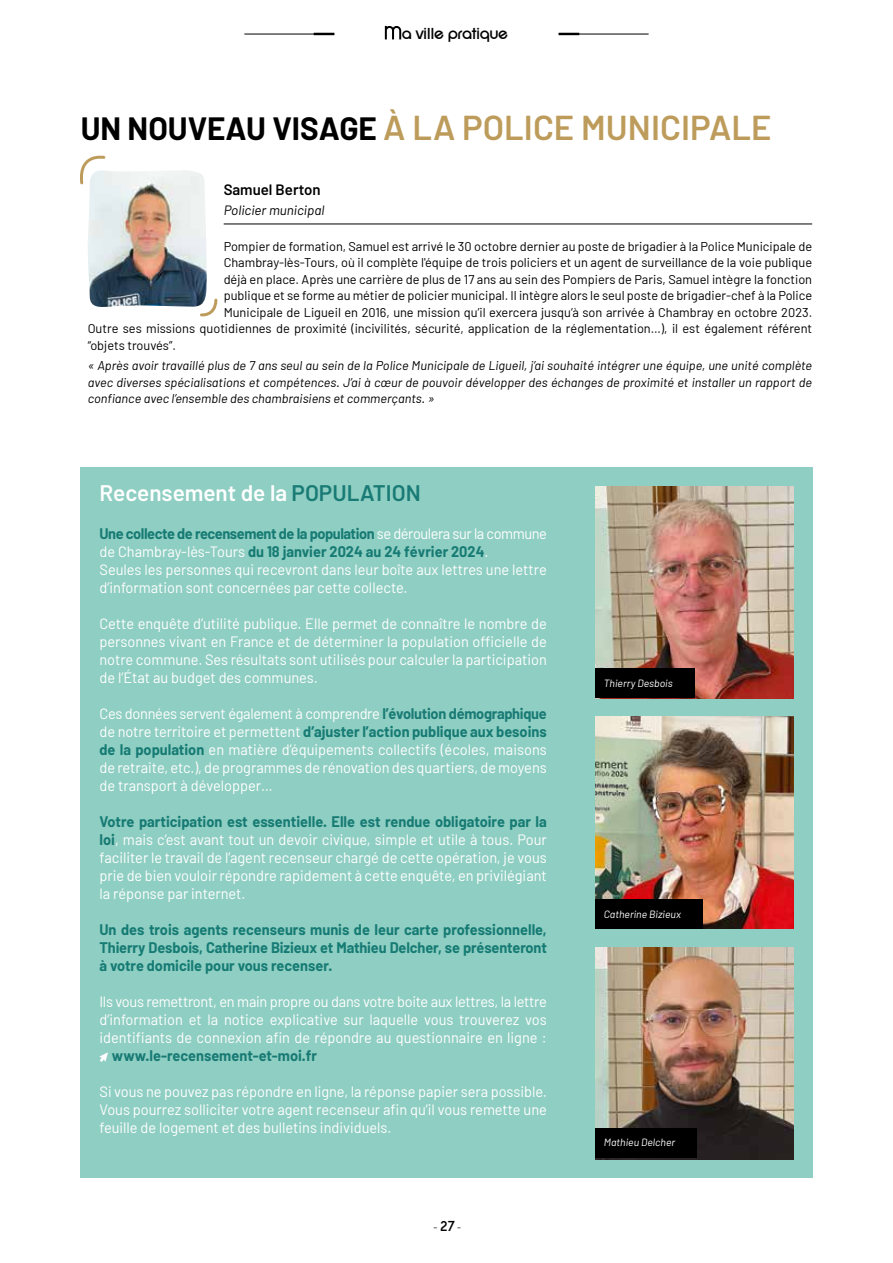
<style>
.page{position:relative;width:893px;height:1263px;background:#fff}
.page>*{position:absolute;margin:0;border:0;box-sizing:border-box;transform-origin:0 0}
.t1{font:600 34.5px "Barlow";color:#bd9c5b}
.t2{font:600 22.5px "Barlow";color:#fff}
.t3{font:700 16.5px "SF New Republic";letter-spacing:-.03em;color:#000}
.t4{font:15px/18px "Barlow";color:#fff;text-align:justify}
.t5{font:700 15px/18px "Barlow";letter-spacing:-.01em;color:#157b74;text-align:justify}
.t6{font:700 15px "Barlow";color:#177a74}
.t7{font:600 15px "Barlow";color:#000}
.t8{font:italic 13.5px "Barlow";color:#000}
.t9{font:12.75px "Barlow";color:#000}
.t10{font:italic 12.75px/16.5px "Barlow";color:#000;text-align:justify}
.t11{font:italic 10.5px "Barlow";color:#fff}
.t12{font:10.05px "Barlow";color:#000}
.s1{font-weight:700;font-size:31.5px;color:#000}
.s2{color:#197b75}
.s3{font-weight:700;color:#167b74}
.s4{font-weight:700;color:#197b75}
.s5{font-family:"SF New Republic";font-weight:700;font-size:15px}
</style>
<div class="page">
<hr style="left:244px;top:34px;width:90px;height:1px;background:#000">
<hr style="left:559px;top:34px;width:90px;height:1px;background:#000">
<svg style="left:385px;top:26px;width:16px;height:13px"></svg>
<hr style="left:314px;top:33px;width:20px;height:2px;background:#000">
<hr style="left:559px;top:33px;width:20px;height:2px;background:#000">
<hr style="left:224px;top:224px;width:588px;height:1px;background:#000">
<img style="left:88px;top:170px;width:119px;height:137px">
<svg style="left:80px;top:155px;width:27px;height:31px"></svg>
<svg style="left:198px;top:297px;width:20px;height:20px"></svg>
<div style="left:80px;top:468px;width:732px;height:710px;background:#8fcec2"></div>
<svg style="left:99px;top:1052px;width:9px;height:10px"></svg>
<img style="left:595px;top:486px;width:198px;height:212px">
<img style="left:595px;top:717px;width:198px;height:212px">
<img style="left:595px;top:947px;width:198px;height:212px">
<div style="left:595px;top:668px;width:99px;height:30px;background:#000"></div>
<div style="left:595px;top:899px;width:107px;height:30px;background:#000"></div>
<div style="left:595px;top:1128px;width:102px;height:29px;background:#000"></div>
<p class="t3" style="left:402px;top:25px;width:108px">a ville pratique</p>
<h1 class="t1" style="left:81px;top:102px;width:692px"><span class="s1">UN NOUVEAU VISAGE</span> À LA POLICE MUNICIPALE</h1>
<p class="t7" style="left:224px;top:178px;width:99px">Samuel Berton</p>
<p class="t8" style="left:224px;top:202px;width:102px">Policier municipal</p>
<p class="t9" style="left:224px;top:237px;width:590px">Pompier de formation, Samuel est arrivé le 30 octobre dernier au poste de brigadier à la Police Municipale de</p>
<p class="t9" style="left:224px;top:253px;width:590px">Chambray-lès-Tours, où il complète l'équipe de trois policiers et un agent de surveillance de la voie publique</p>
<p class="t9" style="left:224px;top:270px;width:590px">déjà en place. Après une carrière de plus de 17 ans au sein des Pompiers de Paris, Samuel intègre la fonction</p>
<p class="t9" style="left:224px;top:286px;width:590px">publique et se forme au métier de policier municipal. Il intègre alors le seul poste de brigadier-chef à la Police</p>
<p class="t9" style="left:224px;top:303px;width:590px">Municipale de Ligueil en 2016, une mission qu’il exercera jusqu’à son arrivée à Chambray en octobre 2023.</p>
<p class="t9" style="left:88px;top:319px;width:726px">Outre ses missions quotidiennes de proximité (incivilités, sécurité, application de la réglementation…), il est également référent</p>
<p class="t9" style="left:88px;top:336px;width:90px">“objets trouvés”.</p>
<p class="t10" style="left:88px;top:357px;width:726px">« Après avoir travaillé plus de 7 ans seul au sein de la Police Municipale de Ligueil, j’ai souhaité intégrer une équipe, une unité complète avec diverses spécialisations et compétences. J’ai à cœur de pouvoir développer des échanges de proximité et installer un rapport de confiance avec l’ensemble des chambraisiens et commerçants. »</p>
<h2 class="t2" style="left:99px;top:477px;width:323px">Recensement de la <span class="s2">POPULATION</span></h2>
<p class="t4" style="left:99px;top:523px;width:449px;text-align:left"><span class="s3">Une collecte de recensement de la population</span> se déroulera sur la commune de Chambray-lès-Tours <span class="s3">du 18 janvier 2024 au 24 février 2024</span>.<br>Seules les personnes qui recevront dans leur boîte aux lettres une lettre d’information sont concernées par cette collecte.</p>
<p class="t4" style="left:99px;top:613px;width:449px">Cette enquête d’utilité publique. Elle permet de connaître le nombre de personnes vivant en France et de déterminer la population officielle de notre commune. Ses résultats sont utilisés pour calculer la participation de l’État au budget des communes.</p>
<p class="t4" style="left:99px;top:703px;width:449px">Ces données servent également à comprendre <span class="s4">l’évolution démographique </span>de notre territoire et permettent <span class="s3">d’ajuster l’action publique aux besoins de la population</span> en matière d’équipements collectifs (écoles, maisons de retraite, etc.), de programmes de rénovation des quartiers, de moyens de transport à développer…</p>
<p class="t4" style="left:99px;top:811px;width:449px"><span class="s3">Votre participation est essentielle. Elle est rendue obligatoire par la loi</span>, mais c’est avant tout un devoir civique, simple et utile à tous. Pour faciliter le travail de l’agent recenseur chargé de cette opération, je vous prie de bien vouloir répondre rapidement à cette enquête, en privilégiant la réponse par internet.</p>
<p class="t5" style="left:99px;top:920px;width:449px">Un des trois agents recenseurs munis de leur carte professionnelle, Thierry Desbois, Catherine Bizieux et Mathieu Delcher, se présenteront à votre domicile pour vous recenser.</p>
<p class="t4" style="left:99px;top:991px;width:449px">Ils vous remettront, en main propre ou dans votre boite aux lettres, la lettre d’information et la notice explicative sur laquelle vous trouverez vos identifiants de connexion afin de répondre au questionnaire en ligne :</p>
<p class="t6" style="left:112px;top:1046px;width:206px">www.le-recensement-et-moi.fr</p>
<p class="t4" style="left:100px;top:1081px;width:449px">Si vous ne pouvez pas répondre en ligne, la réponse papier sera possible.<br>Vous pourrez solliciter votre agent recenseur afin qu’il vous remette une feuille de logement et des bulletins individuels.</p>
<p class="t12" style="left:433px;top:1220px;width:29px">- <span class="s5">27</span> -</p>
<p class="t11" style="left:604px;top:677px;width:70px">Thierry Desbois</p>
<p class="t11" style="left:604px;top:907px;width:79px">Catherine Bizieux</p>
<p class="t11" style="left:604px;top:1136px;width:73px">Mathieu Delcher</p>
</div>
